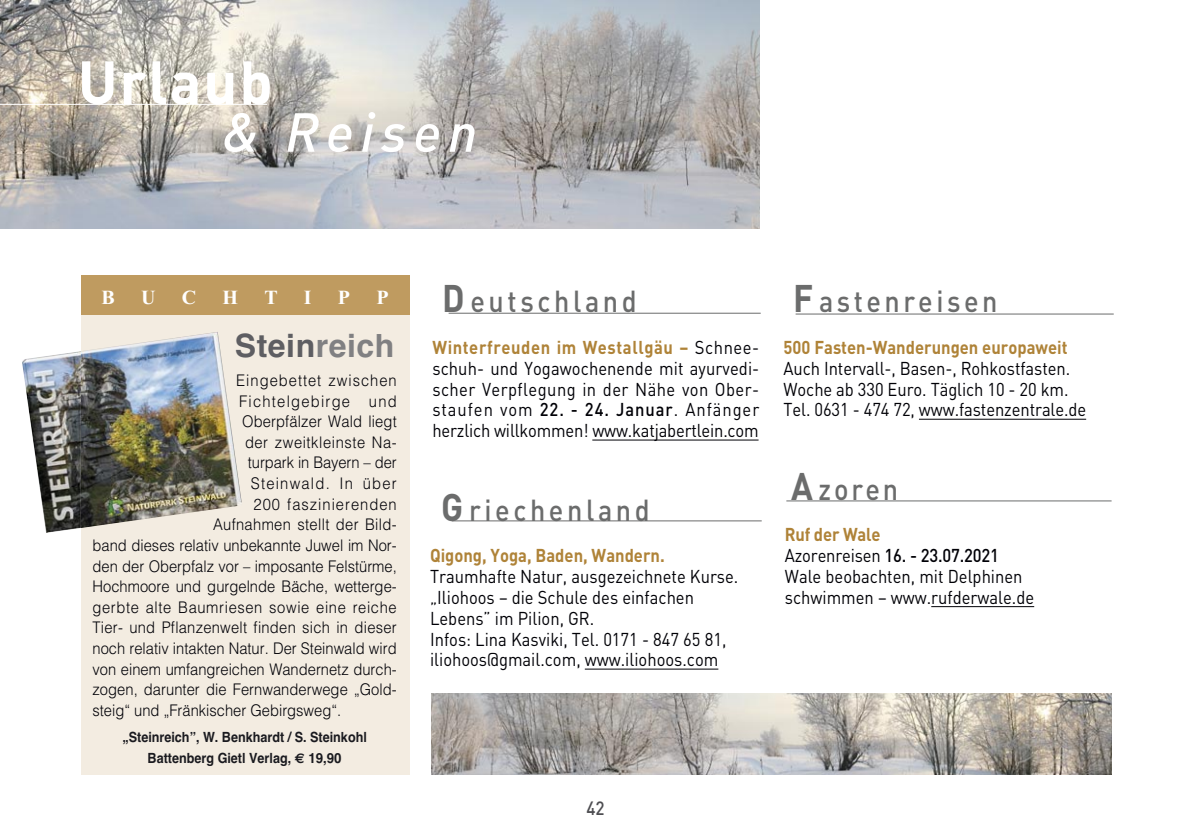
<style>
.page{position:relative;width:1191px;height:840px;background:#fff}
.page>*{position:absolute;margin:0;border:0;box-sizing:border-box;transform-origin:0 0}
.t1{font:700 60px "DIN";letter-spacing:.025em;color:#fff}
.t2{font:54px "DIN Medium Italic Alt";letter-spacing:.125em;color:#fff}
.t3{font:700 32px "Helvetica";letter-spacing:.015em;color:#5e5e62}
.t4{font:500 30px "DIN";letter-spacing:.135em;color:#6b6c6c;scale:.9 1}
.t5{font:700 20px "Times";color:#fff}
.t6{font:500 19px "DIN";color:#4d4d51;scale:.9 1}
.t7{font:18.4px/20.8px "DIN";color:#000006;scale:.9 1}
.t8{font:700 18.4px "DIN";color:#af8338;scale:.9 1}
.t9{font:300 16px "Helvetica";letter-spacing:.005em;color:#000006;scale:.92 1}
.t10{font:300 16px "Helvetica";letter-spacing:.045em;color:#000006;scale:.92 1}
.t11{font:300 16px "Helvetica";letter-spacing:.085em;color:#000006;scale:.92 1}
.t12{font:300 16px "Helvetica";letter-spacing:.025em;color:#000006;scale:.92 1}
.t13{font:300 16px "Helvetica";letter-spacing:.065em;color:#000006;scale:.92 1}
.t14{font:300 16px "Helvetica";letter-spacing:.04em;color:#000006;scale:.92 1}
.t15{font:300 16px "Helvetica";letter-spacing:.07em;color:#000006;scale:.92 1}
.t16{font:700 14px/21px "Helvetica";color:#1a1a1f;text-align:center;scale:.9 1}
.s1{color:#808082}
.s2{font-family:"Euro Sans"}
.s3{font-weight:700;font-size:38px}
.s4{font-weight:700;color:#af8338}
.s5{font-weight:500}
</style>
<div class="page">
<img style="left:0;top:0;width:760px;height:228px">
<div style="left:81px;top:306px;width:329px;height:468px;background:#f3ece1"></div>
<div style="left:81px;top:275px;width:329px;height:40px;background:#bf9b60"></div>
<img style="left:22px;top:351px;width:59px;height:181px">
<img style="left:81px;top:332px;width:161px;height:195px">
<hr style="left:448px;top:312px;width:312px;height:1px;background:#6b6c6c">
<hr style="left:0;top:104px;width:267px;height:1px;background:#fff">
<hr style="left:452px;top:520px;width:309px;height:1px;background:#6b6c6c">
<hr style="left:585px;top:668px;width:133px;height:1px;background:#000006">
<hr style="left:795px;top:313px;width:318px;height:1px;background:#6b6c6c">
<hr style="left:919px;top:418px;width:167px;height:1px;background:#000006">
<hr style="left:592px;top:439px;width:166px;height:1px;background:#000006">
<img style="left:431px;top:693px;width:680px;height:81px">
<hr style="left:786px;top:500px;width:325px;height:1px;background:#6b6c6c">
<hr style="left:931px;top:605px;width:103px;height:1px;background:#000006">
<h1 class="t1" style="left:78px;top:61px;width:197px">Urlaub</h1>
<h2 class="t2" style="left:222px;top:113px;width:257px">&amp; Reisen</h2>
<p class="t5" style="left:102px;top:285px;width:15px">B</p>
<p class="t5" style="left:141px;top:285px;width:16px">U</p>
<p class="t5" style="left:182px;top:285px;width:16px">C</p>
<p class="t5" style="left:222px;top:285px;width:17px">H</p>
<p class="t5" style="left:264px;top:285px;width:15px">T</p>
<p class="t5" style="left:304px;top:285px;width:9px">I</p>
<p class="t5" style="left:338px;top:285px;width:14px">P</p>
<p class="t5" style="left:376px;top:285px;width:14px">P</p>
<h3 class="t3" style="left:235px;top:333px;width:161px">Stein<span class="s1">reich</span></h3>
<p class="t13" style="left:236px;top:374px;width:176px">Eingebettet zwischen</p>
<p class="t11" style="left:239px;top:395px;width:173px">Fichtelgebirge und</p>
<p class="t9" style="left:242px;top:415px;width:170px">Ober pfälzer Wald liegt</p>
<p class="t14" style="left:245px;top:436px;width:166px">der zweitkleinste Na-</p>
<p class="t9" style="left:248px;top:456px;width:163px">turpark in Bayern – der</p>
<p class="t11" style="left:251px;top:477px;width:160px">Steinwald. In über</p>
<p class="t15" style="left:253px;top:498px;width:157px">200 faszinierenden</p>
<p class="t12" style="left:213px;top:518px;width:201px">Aufnahmen stellt der Bild-</p>
<p class="t9" style="left:93px;top:539px;width:332px">band dieses relativ unbekannte Ju wel im Nor-</p>
<p class="t9" style="left:93px;top:559px;width:332px">den der Oberpfalz vor – imposante Fels türme,</p>
<p class="t9" style="left:93px;top:580px;width:332px">Hochmoore und gurgelnde Bäche, wetterge-</p>
<p class="t10" style="left:93px;top:601px;width:332px">gerbte alte Baumriesen sowie eine reiche</p>
<p class="t9" style="left:93px;top:621px;width:332px">Tier- und Pflanzenwelt finden sich in dieser</p>
<p class="t9" style="left:93px;top:642px;width:332px">noch relativ intakten Natur. Der Steinwald wird</p>
<p class="t9" style="left:93px;top:662px;width:332px">von einem umfangreichen Wandernetz durch-</p>
<p class="t9" style="left:93px;top:683px;width:332px">zogen, darunter die Fernwanderwege „Gold-</p>
<p class="t9" style="left:93px;top:704px;width:272px">steig“ und „Fränkischer Gebirgsweg“.</p>
<p class="t16" style="left:122px;top:728px;width:273px">„Steinreich”, W. Benkhardt / S. Steinkohl<br>Battenberg Gietl Verlag, <span class="s2">€</span> 19,90</p>
<h3 class="t4" style="left:442px;top:291px;width:218px"><span class="s3">D</span>eutschland</h3>
<p class="t7" style="left:432px;top:339px;width:365px;text-align:justify"><span class="s4">Winterfreuden im Westallgäu –</span> Schnee&shy;schuh- und Yogawochenende mit ayurvedi&shy;scher Verpflegung in der Nähe von Ober&shy;staufen vom <span class="s5">22. - 24. Januar</span>. Anfänger herzlich willkommen! www.katjabertlein.com</p>
<h3 class="t4" style="left:441px;top:499px;width:233px"><span class="s3">G</span>riechenland</h3>
<p class="t8" style="left:430px;top:549px;width:262px">Qigong, Yoga, Baden, Wandern.</p>
<p class="t7" style="left:430px;top:568px;width:344px">Traumhafte Natur, ausgezeichnete Kurse. „Iliohoos – die Schule des einfachen Lebens” im Pilion, GR.<br>Infos: Lina Kasviki, Tel. 0171 - 847 65 81, iliohoos@gmail.com, www.iliohoos.com</p>
<h3 class="t4" style="left:793px;top:291px;width:228px"><span class="s3">F</span>astenreisen</h3>
<p class="t8" style="left:783px;top:341px;width:317px">500 Fasten-Wanderungen europaweit</p>
<p class="t7" style="left:783px;top:360px;width:338px">Auch Intervall-, Basen-, Rohkostfasten.<br>Woche ab 330 Euro. Täglich 10 - 20 km.<br>Tel. 0631 - 474 72, www.fastenzentrale.de</p>
<h3 class="t4" style="left:791px;top:478px;width:120px"><span class="s3">A</span>zoren</h3>
<p class="t7" style="left:785px;top:526px;width:278px"><span class="s4">Ruf der Wale<br></span>Azorenreisen <span class="s5">16. - 23.07.2021<br></span>Wale beobachten, mit Delphinen schwimmen – www.rufderwale.de</p>
<p class="t6" style="left:586px;top:800px;width:22px">42</p>
</div>
